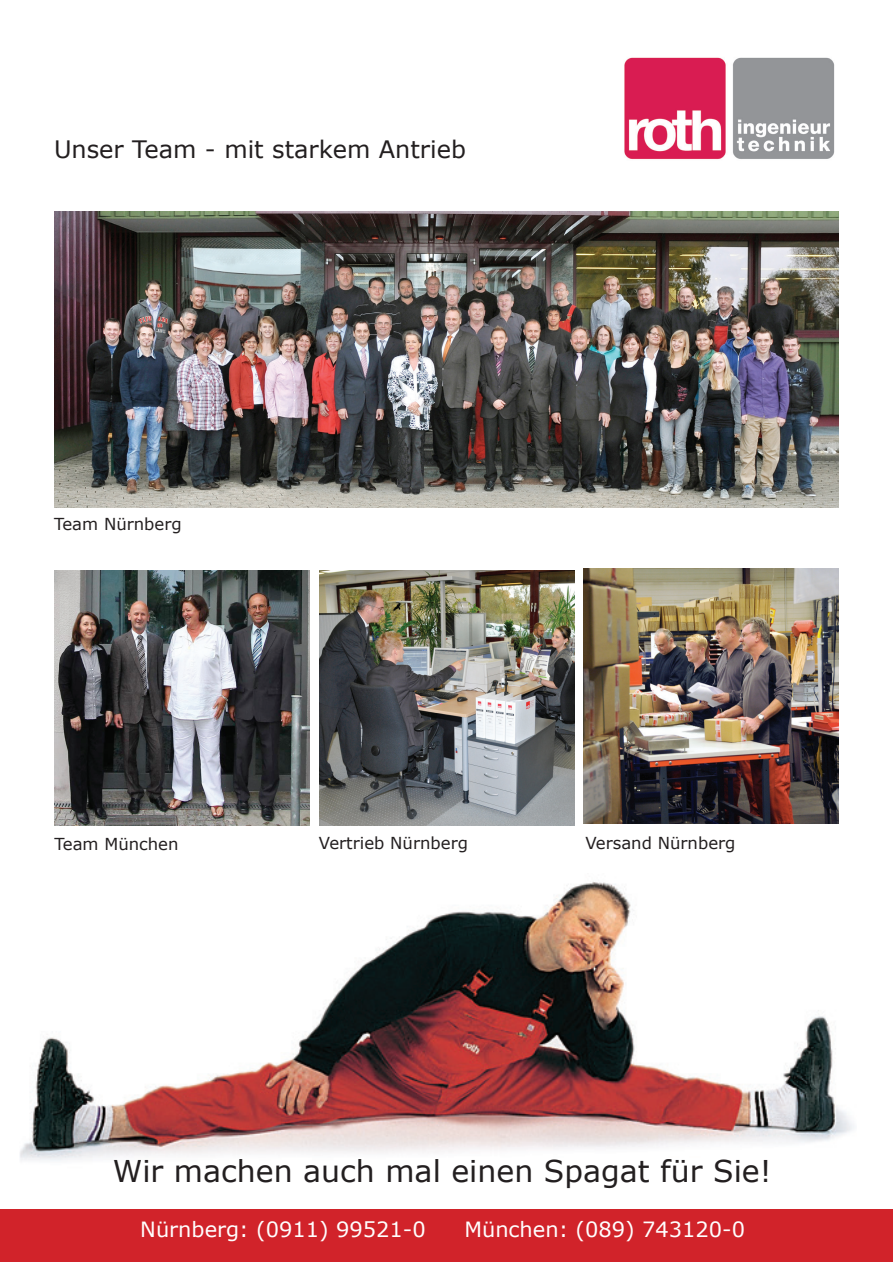
<style>
.page{position:relative;width:893px;height:1263px;background:#fff}
.page>*{position:absolute;margin:0;border:0;box-sizing:border-box;transform-origin:0 0}
.t1{font:30px "Verdana";color:#231f20}
.t2{font:24px "Verdana";color:#231f20}
.t3{font:21px "Verdana";color:#fff}
.t4{font:16.5px "Verdana";color:#231f20}
</style>
<div class="page">
<img style="left:624px;top:57px;width:211px;height:102px">
<div style="left:0;top:1210px;width:893px;height:52px;background:#d1232a"></div>
<img style="left:54px;top:212px;width:785px;height:295px">
<img style="left:320px;top:570px;width:255px;height:255px">
<img style="left:584px;top:569px;width:255px;height:255px">
<img style="left:20px;top:881px;width:834px;height:280px">
<img style="left:54px;top:570px;width:255px;height:255px">
<h2 class="t2" style="left:54px;top:134px;width:413px">Unser Team - mit starkem Antrieb</h2>
<p class="t4" style="left:54px;top:514px;width:129px">Team Nürnberg</p>
<p class="t4" style="left:54px;top:833px;width:126px">Team München</p>
<p class="t4" style="left:319px;top:833px;width:151px">Vertrieb Nürnberg</p>
<p class="t4" style="left:585px;top:833px;width:152px">Versand Nürnberg</p>
<h1 class="t1" style="left:113px;top:1152px;width:660px">Wir machen auch mal einen Spagat für Sie!</h1>
<p class="t3" style="left:140px;top:1215px;width:287px">Nürnberg: (0911) 99521-0</p>
<p class="t3" style="left:464px;top:1215px;width:282px">München: (089) 743120-0</p>
</div>
